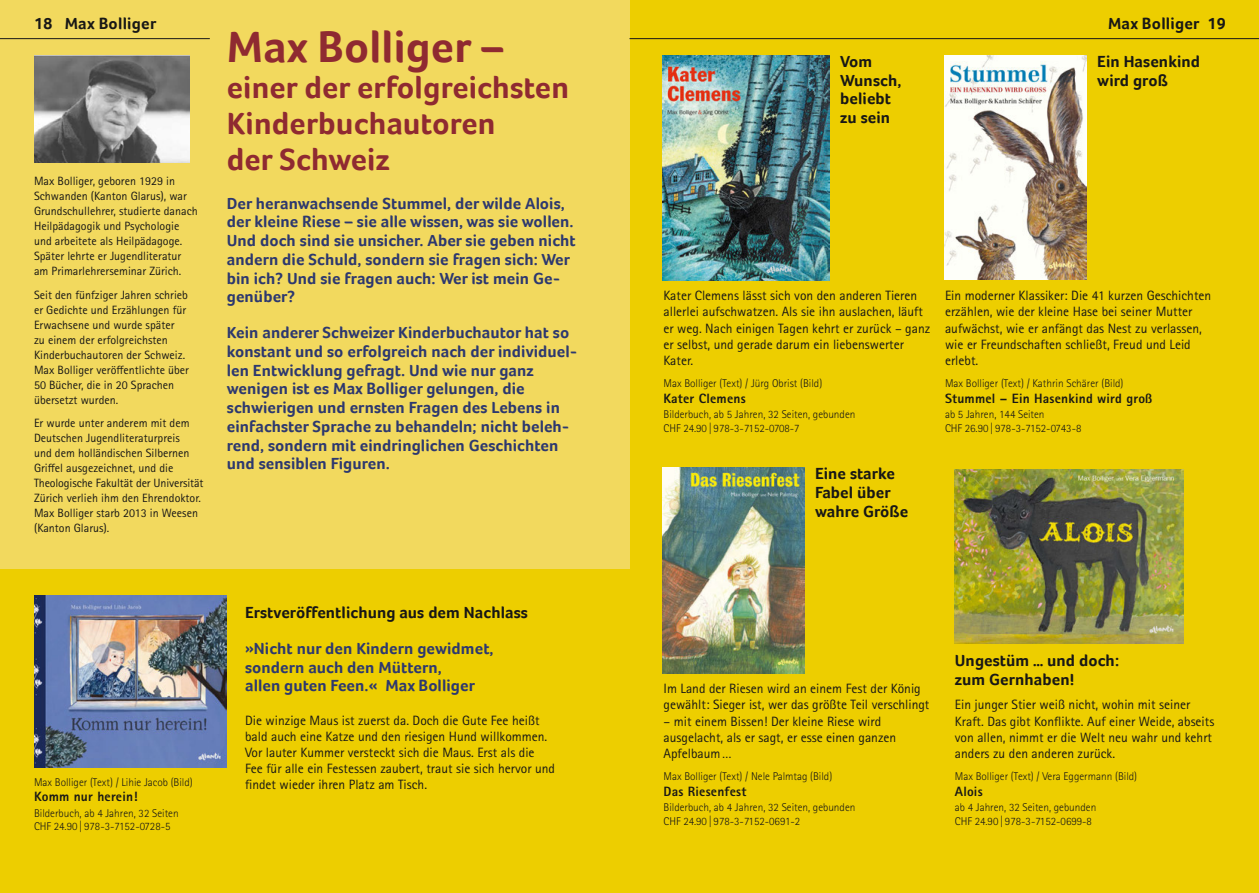
<style>
.page{position:relative;width:1259px;height:893px;background:#edce00}
.page>*{position:absolute;margin:0;border:0;box-sizing:border-box;transform-origin:0 0}
.t1{font:700 45px "Foco";letter-spacing:.005em;color:#8f2a31}
.t2{font:700 31.5px/36px "Foco";letter-spacing:.005em;color:#8f2a31}
.t3{font:700 16.5px/18.8px "Foco";letter-spacing:.005em;color:#2d386f}
.t4{font:700 16.5px/18.8px "Foco";letter-spacing:.005em;color:#181716}
.t5{font:13.5px/16.2px "Rotis Sans Serif Pro";color:#181716}
.t6{font:800 13.5px "Rotis Sans Serif Pro";letter-spacing:.015em;color:#181716}
.t7{font:12px/15px "Rotis Sans Serif Pro";color:#181716}
.t8{font:300 11.25px/13.8px "Rotis Sans Serif Pro";color:#181716}
</style>
<div class="page">
<div style="left:0;top:0;width:629px;height:568px;background:#f2d95e"></div>
<img style="left:663px;top:468px;width:141px;height:205px">
<img style="left:663px;top:55px;width:166px;height:225px">
<img style="left:944px;top:55px;width:142px;height:224px">
<img style="left:954px;top:470px;width:229px;height:174px">
<img style="left:34px;top:596px;width:193px;height:171px">
<img style="left:34px;top:55px;width:156px;height:107px">
<hr style="left:629px;top:38px;width:630px;height:1px;background:#181716">
<hr style="left:0;top:38px;width:210px;height:1px;background:#181716">
<p class="t4" style="left:34px;top:14px;width:124px">18 Max Bolliger</p>
<p class="t4" style="left:1108px;top:14px;width:119px">Max Bolliger 19</p>
<h1 class="t1" style="left:227px;top:20px;width:279px">Max Bolliger –</h1>
<h2 class="t2" style="left:227px;top:69px;width:344px">einer der erfolgreichsten<br>Kinderbuchautoren<br>der Schweiz</h2>
<p class="t4" style="left:840px;top:52px;width:63px">Vom<br>Wunsch, beliebt zu sein</p>
<p class="t4" style="left:1097px;top:52px;width:104px">Ein Hasenkind wird groß</p>
<p class="t7" style="left:34px;top:174px;width:165px">Max Bolliger, geboren 1929 in Schwanden (Kanton Glarus), war Grundschullehrer, studierte danach Heilpädagogik und Psychologie und arbeitete als Heilpädagoge.<br>Später lehrte er Jugendliteratur am Primarlehrerseminar Zürich.</p>
<p class="t7" style="left:34px;top:287px;width:157px">Seit den fünfziger Jahren schrieb er Gedichte und Erzählungen für<br>Erwachsene und wurde später<br>zu einem der erfolgreichsten<br>Kinderbuchautoren der Schweiz.<br>Max Bolliger veröffentlichte über<br>50 Bücher, die in 20 Sprachen übersetzt wurden.</p>
<p class="t7" style="left:34px;top:416px;width:171px">Er wurde unter anderem mit dem<br>Deutschen Jugendliteraturpreis<br>und dem holländischen Silbernen<br>Griffel ausgezeichnet, und die<br>Theologische Fakultät der Universität<br>Zürich verlieh ihm den Ehrendoktor.<br>Max Bolliger starb 2013 in Weesen (Kanton Glarus).</p>
<p class="t3" style="left:227px;top:194px;width:350px">Der heranwachsende Stummel, der wilde Alois, der kleine Riese – sie alle wissen, was sie wollen.<br>Und doch sind sie unsicher. Aber sie geben nicht andern die Schuld, sondern sie fragen sich: Wer bin ich? Und sie fragen auch: Wer ist mein Ge&shy;genüber?</p>
<p class="t3" style="left:227px;top:323px;width:352px">Kein anderer Schweizer Kinderbuchautor hat so konstant und so erfolgreich nach der individuel&shy;len Entwicklung gefragt. Und wie nur ganz wenigen ist es Max Bolliger gelungen, die schwierigen und ernsten Fragen des Lebens in einfachster Sprache zu behandeln; nicht beleh&shy;rend, sondern mit eindringlichen Geschichten und sensiblen Figuren.</p>
<p class="t8" style="left:34px;top:775px;width:160px">Max Bolliger (Text) / Lihie Jacob (Bild)</p>
<p class="t6" style="left:34px;top:788px;width:105px">Komm nur herein!</p>
<p class="t8" style="left:34px;top:806px;width:146px">Bilderbuch, ab 4 Jahren, 32 Seiten<br>CHF 24.90 | 978-3-7152-0728-5</p>
<p class="t4" style="left:245px;top:603px;width:284px">Erstveröffentlichung aus dem Nachlass</p>
<p class="t3" style="left:245px;top:639px;width:250px">»Nicht nur den Kindern gewidmet, sondern auch den Müttern,<br>allen guten Feen.« Max Bolliger</p>
<p class="t5" style="left:245px;top:712px;width:311px">Die winzige Maus ist zuerst da. Doch die Gute Fee heißt bald auch eine Katze und den riesigen Hund willkommen.<br>Vor lauter Kummer versteckt sich die Maus. Erst als die Fee für alle ein Festessen zaubert, traut sie sich hervor und findet wieder ihren Platz am Tisch.</p>
<p class="t5" style="left:663px;top:288px;width:268px">Kater Clemens lässt sich von den anderen Tieren allerlei aufschwatzen. Als sie ihn auslachen, läuft er weg. Nach einigen Tagen kehrt er zurück – ganz er selbst, und gerade darum ein liebenswerter Kater.</p>
<p class="t8" style="left:663px;top:377px;width:160px">Max Bolliger (Text) / Jürg Obrist (Bild)</p>
<p class="t6" style="left:663px;top:390px;width:84px">Kater Clemens</p>
<p class="t8" style="left:663px;top:408px;width:193px">Bilderbuch, ab 5 Jahren, 32 Seiten, gebunden<br>CHF 24.90 | 978-3-7152-0708-7</p>
<p class="t4" style="left:815px;top:464px;width:95px">Eine starke<br>Fabel über wahre Größe</p>
<p class="t5" style="left:945px;top:288px;width:268px">Ein moderner Klassiker: Die 41 kurzen Geschichten erzählen, wie der kleine Hase bei seiner Mutter aufwächst, wie er anfängt das Nest zu verlassen, wie er Freundschaften schließt, Freud und Leid erlebt.</p>
<p class="t8" style="left:945px;top:377px;width:180px">Max Bolliger (Text) / Kathrin Schärer (Bild)</p>
<p class="t6" style="left:945px;top:390px;width:209px">Stummel – Ein Hasenkind wird groß</p>
<p class="t8" style="left:945px;top:408px;width:138px">ab 5 Jahren, 144 Seiten<br>CHF 26.90 | 978-3-7152-0743-8</p>
<p class="t5" style="left:663px;top:681px;width:267px">Im Land der Riesen wird an einem Fest der König gewählt: Sieger ist, wer das größte Teil verschlingt</p>
<p class="t5" style="left:663px;top:713px;width:234px">– mit einem Bissen! Der kleine Riese wird ausgelacht, als er sagt, er esse einen ganzen<br>Apfelbaum…</p>
<p class="t8" style="left:663px;top:770px;width:170px">Max Bolliger (Text) / Nele Palmtag (Bild)</p>
<p class="t6" style="left:663px;top:783px;width:84px">Das Riesenfest</p>
<p class="t8" style="left:663px;top:801px;width:193px">Bilderbuch, ab 4 Jahren, 32 Seiten, gebunden<br>CHF 24.90 | 978-3-7152-0691-2</p>
<p class="t4" style="left:955px;top:651px;width:166px">Ungestüm … und doch: zum Gernhaben!</p>
<p class="t5" style="left:955px;top:697px;width:261px">Ein junger Stier weiß nicht, wohin mit seiner Kraft. Das gibt Konflikte. Auf einer Weide, abseits von allen, nimmt er die Welt neu wahr und kehrt anders zu den anderen zurück.</p>
<p class="t8" style="left:955px;top:770px;width:184px">Max Bolliger (Text) / Vera Eggermann (Bild)</p>
<p class="t6" style="left:955px;top:783px;width:29px">Alois</p>
<p class="t8" style="left:955px;top:801px;width:143px">ab 4 Jahren, 32 Seiten, gebunden<br>CHF 24.90 | 978-3-7152-0699-8</p>
</div>
